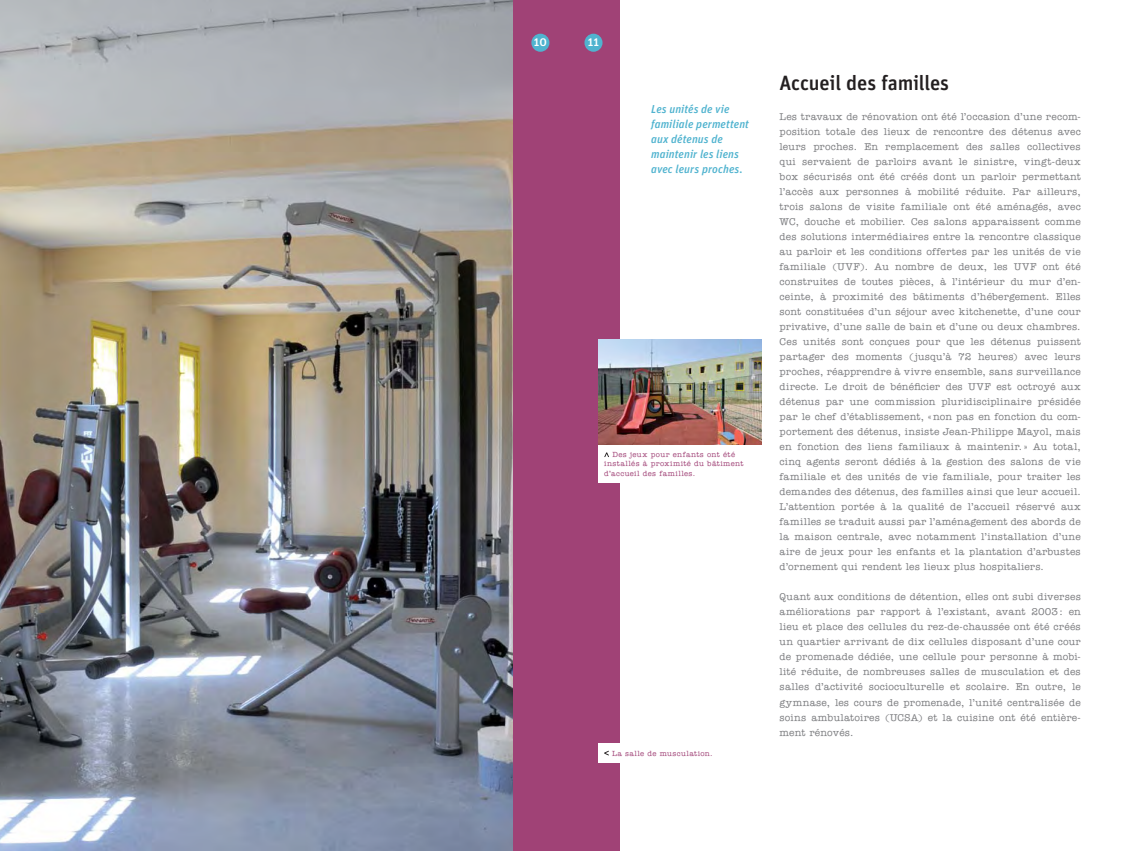
<style>
.page{position:relative;width:1134px;height:851px;background:#fff}
.page>*{position:absolute;margin:0;border:0;box-sizing:border-box;transform-origin:0 0}
.t1{font:500 20.62px "Unit";letter-spacing:-.01em;color:#231f20}
.t2{font:500 12px "Unit";color:#fff}
.t3{font:italic 500 11.5px/15px "Unit";letter-spacing:.005em;color:#50b3cf}
.t4{font:500 10px/15px "American Typewriter";letter-spacing:.015em;color:#7c7d80;text-align:justify}
.t5{font:500 7.5px/9.4px "American Typewriter";letter-spacing:.055em;color:#a04276}
</style>
<div class="page">
<img style="left:0;top:0;width:514px;height:850px">
<div style="left:514px;top:0;width:106px;height:850px;background:#a04276"></div>
<div style="left:531px;top:34px;width:18px;height:18px;background:#50b3cf;border-radius:50%"></div>
<div style="left:584px;top:34px;width:18px;height:18px;background:#50b3cf;border-radius:50%"></div>
<div style="left:599px;top:742px;width:163px;height:20px;background:#fff"></div>
<svg style="left:604px;top:750px;width:5px;height:5px"></svg>
<img style="left:599px;top:339px;width:163px;height:106px">
<div style="left:599px;top:445px;width:163px;height:37px;background:#fff"></div>
<svg style="left:604px;top:452px;width:5px;height:5px"></svg>
<p class="t2" style="left:534px;top:37px;width:15px">10</p>
<p class="t2" style="left:588px;top:37px;width:13px">11</p>
<p class="t3" style="left:651px;top:102px;width:99px">Les unités de vie familiale permettent aux détenus de maintenir les liens avec leurs proches.</p>
<p class="t5" style="left:604px;top:450px;width:141px;text-indent:8px">Des jeux pour enfants ont été installés à proximité du bâtiment d’accueil des familles.</p>
<p class="t5" style="left:612px;top:748px;width:102px">La salle de musculation.</p>
<h1 class="t1" style="left:780px;top:75px;width:171px">Accueil des familles</h1>
<p class="t4" style="left:780px;top:110px;width:303px">Les travaux de rénovation ont été l’occasion d’une recom&shy;position totale des lieux de rencontre des détenus avec leurs proches. En remplacement des salles collectives qui servaient de parloirs avant le sinistre, vingt-deux box sécurisés ont été créés dont un parloir permettant l’accès aux personnes à mobilité réduite. Par ailleurs, trois salons de visite familiale ont été aménagés, avec WC, douche et mobilier. Ces salons apparaissent comme des solutions intermédiaires entre la rencontre classique au parloir et les conditions offertes par les unités de vie familiale (UVF). Au nombre de deux, les UVF ont été construites de toutes pièces, à l’intérieur du mur d’en&shy;ceinte, à proximité des bâtiments d’hébergement. Elles sont constituées d’un séjour avec kitchenette, d’une cour privative, d’une salle de bain et d’une ou deux chambres.<br>Ces unités sont conçues pour que les détenus puissent partager des moments (jusqu’à 72 heures) avec leurs proches, réapprendre à vivre ensemble, sans surveillance directe. Le droit de bénéficier des UVF est octroyé aux détenus par une commission pluridisciplinaire présidée par le chef d’établissement, « non pas en fonction du com&shy;portement des détenus, insiste Jean-Philippe Mayol, mais en fonction des liens familiaux à maintenir. » Au total, cinq agents seront dédiés à la gestion des salons de vie familiale et des unités de vie familiale, pour traiter les demandes des détenus, des familles ainsi que leur accueil.<br>L’attention portée à la qualité de l’accueil réservé aux familles se traduit aussi par l’aménagement des abords de la maison centrale, avec notamment l’installation d’une aire de jeux pour les enfants et la plantation d’arbustes d’ornement qui rendent les lieux plus hospitaliers.</p>
<p class="t4" style="left:780px;top:590px;width:303px">Quant aux conditions de détention, elles ont subi diverses améliorations par rapport à l’existant, avant 2003 : en lieu et place des cellules du rez-de-chaussée ont été créés un quartier arrivant de dix cellules disposant d’une cour de promenade dédiée, une cellule pour personne à mobi&shy;lité réduite, de nombreuses salles de musculation et des salles d’activité socioculturelle et scolaire. En outre, le gymnase, les cours de promenade, l’unité centralisée de soins ambulatoires (UCSA) et la cuisine ont été entière&shy;ment rénovés.</p>
</div>
